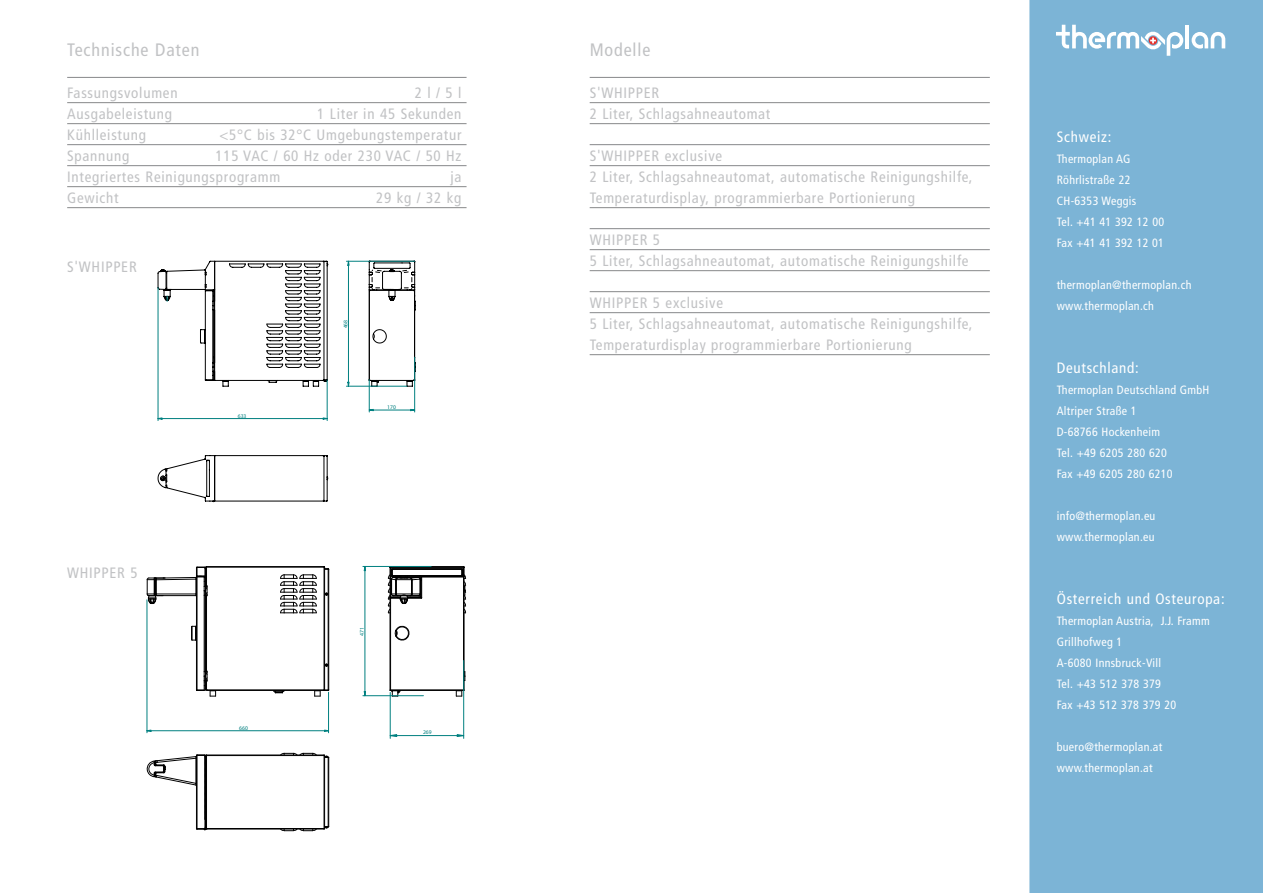
<style>
.page{position:relative;width:1263px;height:893px;background:#fff}
.page>*{position:absolute;margin:0;border:0;box-sizing:border-box;transform-origin:0 0}
.t1{font:condensed 18px "Frutiger LT";letter-spacing:.05em;color:#c1c2c4}
.t2{font:condensed 15px/21px "Frutiger LT";letter-spacing:.05em;color:#c1c2c4}
.t3{font:condensed 15px "Frutiger LT";letter-spacing:.05em;color:#fff}
.t4{font:condensed 12px/21px "Frutiger LT";letter-spacing:.025em;color:#fff}
.t5{font:5.55px "Arial";color:#008080}
</style>
<div class="page">
<div style="left:1029px;top:0;width:234px;height:893px;background:#7cb4d6"></div>
<hr style="left:1185px;top:25px;width:4px;height:23px;background:#fff">
<svg style="left:1191px;top:32px;width:34px;height:17px"></svg>
<svg style="left:1056px;top:25px;width:127px;height:31px"></svg>
<svg style="left:346px;top:289px;width:70px;height:124px"></svg>
<svg style="left:369px;top:261px;width:47px;height:126px"></svg>
<hr style="left:346px;top:386px;width:61px;height:1px;background:#008080">
<hr style="left:346px;top:261px;width:69px;height:1px;background:#008080">
<hr style="left:348px;top:261px;width:1px;height:125px;background:#008080">
<svg style="left:157px;top:261px;width:172px;height:241px"></svg>
<hr style="left:369px;top:380px;width:1px;height:32px;background:#008080">
<hr style="left:414px;top:357px;width:1px;height:55px;background:#008080">
<hr style="left:369px;top:410px;width:46px;height:1px;background:#008080">
<hr style="left:205px;top:595px;width:1px;height:77px;background:#000">
<hr style="left:204px;top:595px;width:1px;height:77px;background:#000">
<hr style="left:197px;top:577px;width:1px;height:113px;background:#000">
<hr style="left:196px;top:577px;width:1px;height:113px;background:#000">
<svg style="left:191px;top:626px;width:5px;height:15px"></svg>
<hr style="left:207px;top:690px;width:117px;height:1px;background:#000">
<hr style="left:206px;top:566px;width:118px;height:1px;background:#000">
<hr style="left:206px;top:567px;width:118px;height:1px;background:#000">
<hr style="left:324px;top:567px;width:1px;height:123px;background:#000">
<svg style="left:196px;top:671px;width:20px;height:26px"></svg>
<hr style="left:206px;top:596px;width:1px;height:75px;background:#000">
<svg style="left:280px;top:574px;width:37px;height:40px"></svg>
<hr style="left:328px;top:569px;width:1px;height:121px;background:#000">
<svg style="left:314px;top:689px;width:15px;height:8px"></svg>
<svg style="left:274px;top:691px;width:11px;height:2px"></svg>
<svg style="left:147px;top:566px;width:61px;height:38px"></svg>
<hr style="left:205px;top:755px;width:1px;height:74px;background:#000">
<hr style="left:197px;top:755px;width:1px;height:74px;background:#000">
<hr style="left:196px;top:755px;width:1px;height:73px;background:#000">
<hr style="left:206px;top:755px;width:118px;height:1px;background:#000">
<hr style="left:206px;top:828px;width:118px;height:1px;background:#000">
<hr style="left:206px;top:755px;width:1px;height:73px;background:#000">
<svg style="left:196px;top:827px;width:10px;height:3px"></svg>
<hr style="left:206px;top:829px;width:118px;height:1px;background:#000">
<hr style="left:324px;top:755px;width:1px;height:73px;background:#000">
<svg style="left:280px;top:829px;width:37px;height:2px"></svg>
<svg style="left:280px;top:753px;width:37px;height:2px"></svg>
<hr style="left:328px;top:757px;width:1px;height:70px;background:#000">
<svg style="left:147px;top:755px;width:58px;height:65px"></svg>
<hr style="left:464px;top:577px;width:1px;height:113px;background:#000">
<hr style="left:422px;top:577px;width:41px;height:1px;background:#000">
<hr style="left:421px;top:576px;width:43px;height:1px;background:#000">
<hr style="left:463px;top:577px;width:1px;height:113px;background:#000">
<hr style="left:390px;top:598px;width:1px;height:92px;background:#000">
<hr style="left:390px;top:690px;width:74px;height:1px;background:#000">
<svg style="left:464px;top:671px;width:2px;height:10px"></svg>
<svg style="left:395px;top:625px;width:15px;height:16px"></svg>
<hr style="left:393px;top:575px;width:68px;height:1px;background:#000">
<hr style="left:391px;top:567px;width:72px;height:1px;background:#000">
<hr style="left:392px;top:569px;width:70px;height:1px;background:#000">
<svg style="left:456px;top:690px;width:9px;height:7px"></svg>
<hr style="left:391px;top:566px;width:72px;height:1px;background:#000">
<svg style="left:461px;top:566px;width:5px;height:48px"></svg>
<svg style="left:391px;top:691px;width:10px;height:6px"></svg>
<svg style="left:388px;top:567px;width:34px;height:47px"></svg>
<hr style="left:363px;top:695px;width:60px;height:1px;background:#008080">
<hr style="left:363px;top:566px;width:68px;height:1px;background:#008080">
<hr style="left:365px;top:566px;width:1px;height:130px;background:#008080">
<hr style="left:147px;top:600px;width:1px;height:133px;background:#008080">
<hr style="left:328px;top:692px;width:1px;height:41px;background:#008080">
<hr style="left:147px;top:730px;width:182px;height:1px;background:#008080">
<svg style="left:389px;top:734px;width:8px;height:3px"></svg>
<svg style="left:457px;top:734px;width:8px;height:3px"></svg>
<hr style="left:390px;top:692px;width:1px;height:46px;background:#008080">
<hr style="left:463px;top:660px;width:1px;height:78px;background:#008080">
<hr style="left:390px;top:735px;width:74px;height:1px;background:#008080">
<hr style="left:590px;top:77px;width:400px;height:1px;background:#87888a">
<hr style="left:590px;top:102px;width:400px;height:1px;background:#87888a">
<hr style="left:590px;top:123px;width:400px;height:1px;background:#87888a">
<hr style="left:590px;top:144px;width:400px;height:1px;background:#87888a">
<hr style="left:590px;top:165px;width:400px;height:1px;background:#87888a">
<hr style="left:590px;top:207px;width:400px;height:1px;background:#87888a">
<hr style="left:590px;top:228px;width:400px;height:1px;background:#87888a">
<hr style="left:590px;top:249px;width:400px;height:1px;background:#87888a">
<hr style="left:590px;top:270px;width:400px;height:1px;background:#87888a">
<hr style="left:590px;top:291px;width:400px;height:1px;background:#87888a">
<hr style="left:590px;top:312px;width:400px;height:1px;background:#87888a">
<hr style="left:590px;top:354px;width:400px;height:1px;background:#87888a">
<hr style="left:67px;top:77px;width:400px;height:1px;background:#87888a">
<hr style="left:67px;top:102px;width:400px;height:1px;background:#87888a">
<hr style="left:67px;top:123px;width:400px;height:1px;background:#87888a">
<hr style="left:67px;top:144px;width:400px;height:1px;background:#87888a">
<hr style="left:67px;top:165px;width:400px;height:1px;background:#87888a">
<hr style="left:67px;top:186px;width:400px;height:1px;background:#87888a">
<hr style="left:67px;top:207px;width:400px;height:1px;background:#87888a">
<p class="t1" style="left:67px;top:39px;width:134px">Technische Daten</p>
<p class="t2" style="left:67px;top:82px;width:112px">Fassungsvolumen</p>
<p class="t2" style="left:415px;top:82px;width:48px">2 l / 5 l</p>
<p class="t2" style="left:67px;top:103px;width:106px">Ausgabeleistung</p>
<p class="t2" style="left:317px;top:103px;width:146px">1 Liter in 45 Sekunden</p>
<p class="t2" style="left:67px;top:124px;width:80px">Kühlleistung</p>
<p class="t2" style="left:219px;top:124px;width:244px">&lt;5°C bis 32°C Umgebungstemperatur</p>
<p class="t2" style="left:67px;top:145px;width:64px">Spannung</p>
<p class="t2" style="left:67px;top:145px;width:396px;text-indent:148px">115 VAC / 60 Hz oder 230 VAC / 50 Hz<br>Integriertes Reinigungsprogramm</p>
<p class="t2" style="left:450px;top:166px;width:13px">ja</p>
<p class="t2" style="left:67px;top:187px;width:53px">Gewicht</p>
<p class="t2" style="left:376px;top:187px;width:87px">29 kg / 32 kg</p>
<p class="t2" style="left:67px;top:256px;width:71px">S'WHIPPER</p>
<p class="t2" style="left:67px;top:562px;width:72px">WHIPPER 5</p>
<p class="t5" style="left:238px;top:412px;width:10px">633</p>
<p class="t5" style="left:239px;top:724px;width:10px">660</p>
<p class="t5" style="left:342px;top:328px;width:10px;rotate:-90deg">468</p>
<p class="t5" style="left:387px;top:404px;width:10px">170</p>
<p class="t5" style="left:359px;top:636px;width:10px;rotate:-90deg">471</p>
<p class="t5" style="left:423px;top:728px;width:10px">269</p>
<p class="t1" style="left:590px;top:39px;width:62px">Modelle</p>
<p class="t2" style="left:590px;top:82px;width:182px">S'WHIPPER<br>2 Liter, Schlagsahneautomat</p>
<p class="t2" style="left:590px;top:145px;width:384px">S'WHIPPER exclusive<br>2 Liter, Schlagsahneautomat, automatische Reinigungshilfe,<br>Temperaturdisplay, programmierbare Portionierung</p>
<p class="t2" style="left:590px;top:229px;width:380px">WHIPPER 5<br>5 Liter, Schlagsahneautomat, automatische Reinigungshilfe</p>
<p class="t2" style="left:590px;top:292px;width:384px">WHIPPER 5 exclusive<br>5 Liter, Schlagsahneautomat, automatische Reinigungshilfe,<br>Temperaturdisplay programmierbare Portionierung</p>
<p class="t3" style="left:1057px;top:128px;width:56px">Schweiz:</p>
<p class="t4" style="left:1057px;top:148px;width:109px">Thermoplan AG<br>Röhrlistraße 22<br>CH-6353 Weggis<br>Tel. +41 41 392 12 00<br>Fax +41 41 392 12 01</p>
<p class="t4" style="left:1057px;top:274px;width:136px">thermoplan@thermoplan.ch www.thermoplan.ch</p>
<p class="t3" style="left:1057px;top:359px;width:84px">Deutschland:</p>
<p class="t4" style="left:1057px;top:379px;width:154px">Thermoplan Deutschland GmbH<br>Altriper Straße 1<br>D-68766 Hockenheim<br>Tel. +49 6205 280 620<br>Fax +49 6205 280 6210</p>
<p class="t4" style="left:1057px;top:505px;width:100px">info@thermoplan.eu www.thermoplan.eu</p>
<p class="t3" style="left:1057px;top:590px;width:169px">Österreich und Osteuropa:</p>
<p class="t4" style="left:1057px;top:610px;width:155px">Thermoplan Austria, J.J. Framm<br>Grillhofweg 1<br>A-6080 Innsbruck-Vill<br>Tel. +43 512 378 379<br>Fax +43 512 378 379 20</p>
<p class="t4" style="left:1057px;top:736px;width:107px">buero@thermoplan.at www.thermoplan.at</p>
</div>
